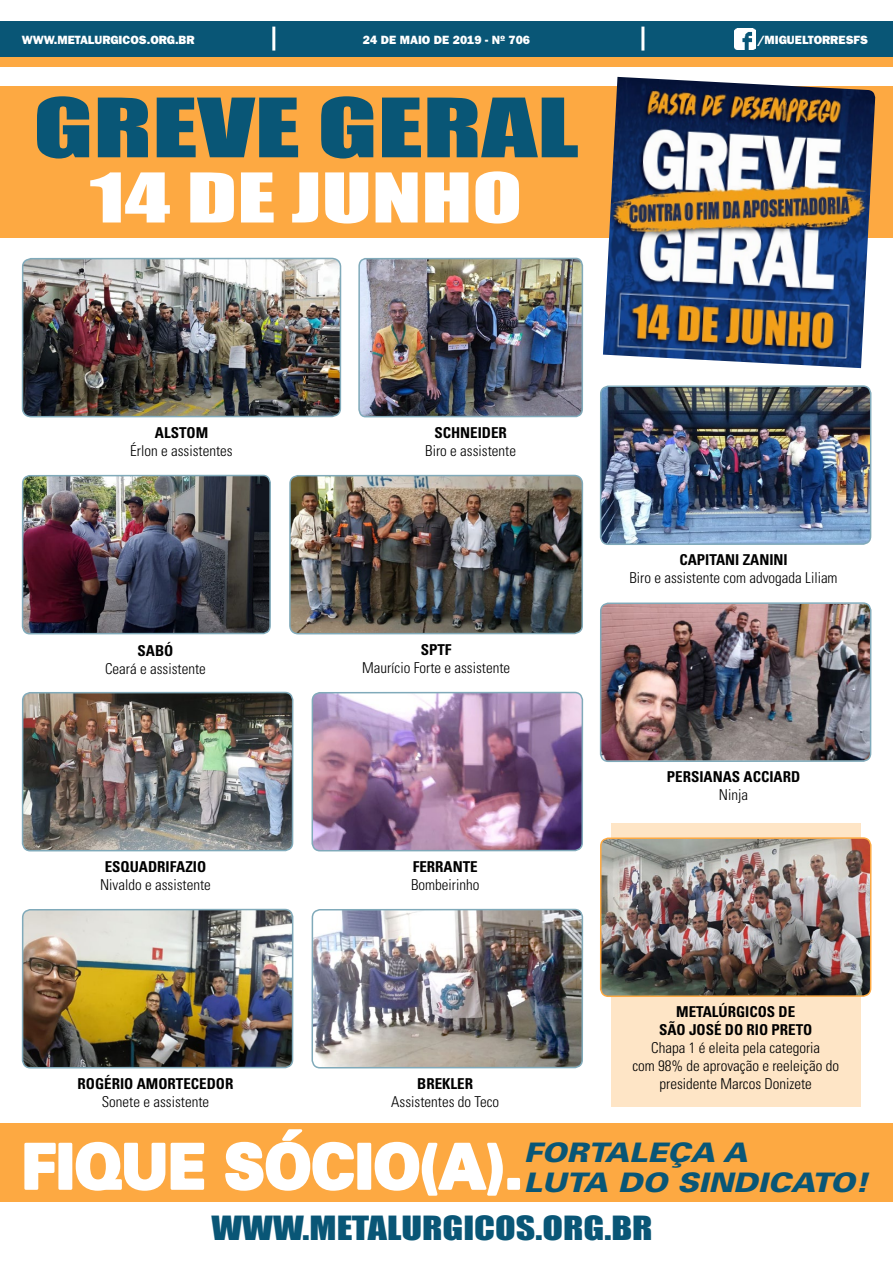
<style>
.page{position:relative;width:893px;height:1263px;background:#fff}
.page>*{position:absolute;margin:0;border:0;box-sizing:border-box;transform-origin:0 0}
.t1{font:75.6px "Impact";color:#095676;scale:1.45 1}
.t2{font:63.3px "Impact";color:#fff;scale:1.45 1}
.t3{font:900 61.5px "Univers";color:#fff;scale:.91 1}
.t4{font:30.6px "Impact";color:#095676;scale:1.23 1}
.t5{font:italic 900 26.85px "Univers";color:#095676;scale:1.1 1}
.t6{font:300 condensed 15px/18px "Univers";color:#000;text-align:center}
.t7{font:700 condensed 15px/18px "Univers";color:#000;text-align:center}
.t8{font:800 12px "Franklin Gothic";color:#fff}
</style>
<div class="page">
<img style="left:21px;top:66px;width:321px;height:352px">
<div style="left:611px;top:824px;width:249px;height:283px;background:#fee5c6"></div>
<div style="left:0;top:1123px;width:893px;height:78px;background:#fda942"></div>
<svg style="left:24px;top:1142px;width:32px;height:48px"></svg>
<div style="left:58px;top:1143px;width:14px;height:47px;border:3px solid #fff"></div>
<svg style="left:75px;top:1141px;width:130px;height:50px"></svg>
<svg style="left:225px;top:1129px;width:129px;height:62px"></svg>
<div style="left:0;top:87px;width:893px;height:151px;background:#fda942"></div>
<div style="left:0;top:26px;width:893px;height:40px;background:#fda942"></div>
<div style="left:0;top:21px;width:893px;height:36px;background:#095676"></div>
<img style="left:735px;top:29px;width:21px;height:20px">
<hr style="left:272px;top:27px;width:3px;height:24px;background:#fff">
<hr style="left:641px;top:27px;width:3px;height:24px;background:#fff">
<img style="left:603px;top:77px;width:273px;height:291px">
<img style="left:23px;top:475px;width:247px;height:159px">
<div style="left:22px;top:475px;width:249px;height:159px;border:2px solid #80aaba;border-radius:8px"></div>
<img style="left:23px;top:692px;width:270px;height:159px">
<div style="left:22px;top:692px;width:271px;height:159px;border:2px solid #80aaba;border-radius:8px"></div>
<img style="left:23px;top:909px;width:270px;height:159px">
<div style="left:22px;top:909px;width:271px;height:159px;border:2px solid #80aaba;border-radius:8px"></div>
<img style="left:292px;top:478px;width:66px;height:156px">
<img style="left:314px;top:695px;width:44px;height:156px">
<img style="left:314px;top:912px;width:44px;height:156px">
<img style="left:603px;top:388px;width:268px;height:154px">
<div style="left:600px;top:385px;width:271px;height:160px;border:2px solid #80aaba;border-radius:8px"></div>
<img style="left:602px;top:605px;width:269px;height:156px">
<div style="left:600px;top:602px;width:271px;height:160px;border:2px solid #80aaba;border-radius:8px"></div>
<img style="left:603px;top:839px;width:268px;height:156px">
<div style="left:600px;top:837px;width:271px;height:160px;border:2px solid #fda942;border-radius:8px"></div>
<img style="left:358px;top:66px;width:226px;height:1136px">
<p class="t8" style="left:22px;top:33px;width:174px">WWW.METALURGICOS.ORG.BR</p>
<p class="t8" style="left:363px;top:33px;width:169px">24 DE MAIO DE 2019 - Nº 706</p>
<p class="t8" style="left:757px;top:33px;width:112px">/MIGUELTORRESFS</p>
<h1 class="t1" style="left:33px;top:69px;width:378px">GREVE GERAL</h1>
<h2 class="t2" style="left:90px;top:149px;width:300px">14 DE JUNHO</h2>
<p class="t7" style="left:155px;top:423px;width:55px">ALSTOM</p>
<p class="t6" style="left:130px;top:441px;width:104px">Érlon e assistentes</p>
<p class="t7" style="left:434px;top:423px;width:74px">SCHNEIDER</p>
<p class="t6" style="left:425px;top:441px;width:92px">Biro e assistente</p>
<p class="t7" style="left:679px;top:551px;width:110px">CAPITANI ZANINI</p>
<p class="t6" style="left:629px;top:569px;width:210px">Biro e assistente com advogada Liliam</p>
<p class="t7" style="left:138px;top:641px;width:37px">SABÓ</p>
<p class="t6" style="left:105px;top:659px;width:102px">Ceará e assistente</p>
<p class="t7" style="left:421px;top:640px;width:32px">SPTF</p>
<p class="t6" style="left:362px;top:658px;width:150px">Maurício Forte e assistente</p>
<p class="t7" style="left:667px;top:768px;width:135px">PERSIANAS ACCIARD</p>
<p class="t6" style="left:719px;top:786px;width:31px">Ninja</p>
<p class="t7" style="left:105px;top:857px;width:103px">ESQUADRIFAZIO</p>
<p class="t6" style="left:100px;top:875px;width:112px">Nivaldo e assistente</p>
<p class="t7" style="left:413px;top:857px;width:67px">FERRANTE</p>
<p class="t6" style="left:411px;top:875px;width:70px">Bombeirinho</p>
<p class="t7" style="left:78px;top:1074px;width:157px">ROGÉRIO AMORTECEDOR</p>
<p class="t6" style="left:102px;top:1092px;width:109px">Sonete e assistente</p>
<p class="t7" style="left:417px;top:1074px;width:57px">BREKLER</p>
<p class="t6" style="left:391px;top:1092px;width:110px">Assistentes do Teco</p>
<p class="t7" style="left:659px;top:1002px;width:155px">METALÚRGICOS DE<br>SÃO JOSÉ DO RIO PRETO</p>
<p class="t6" style="left:632px;top:1039px;width:208px">Chapa 1 é eleita pela categoria<br>com 98% de aprovação e reeleição do presidente Marcos Donizete</p>
<h3 class="t3" style="left:22px;top:1128px;width:552px">FIQUE SÓCIO(A).</h3>
<h3 class="t5" style="left:524px;top:1136px;width:205px">FORTALEÇA A</h3>
<h3 class="t5" style="left:524px;top:1166px;width:315px">LUTA DO SINDICATO!</h3>
<h3 class="t4" style="left:211px;top:1204px;width:360px">WWW.METALURGICOS.ORG.BR</h3>
</div>
